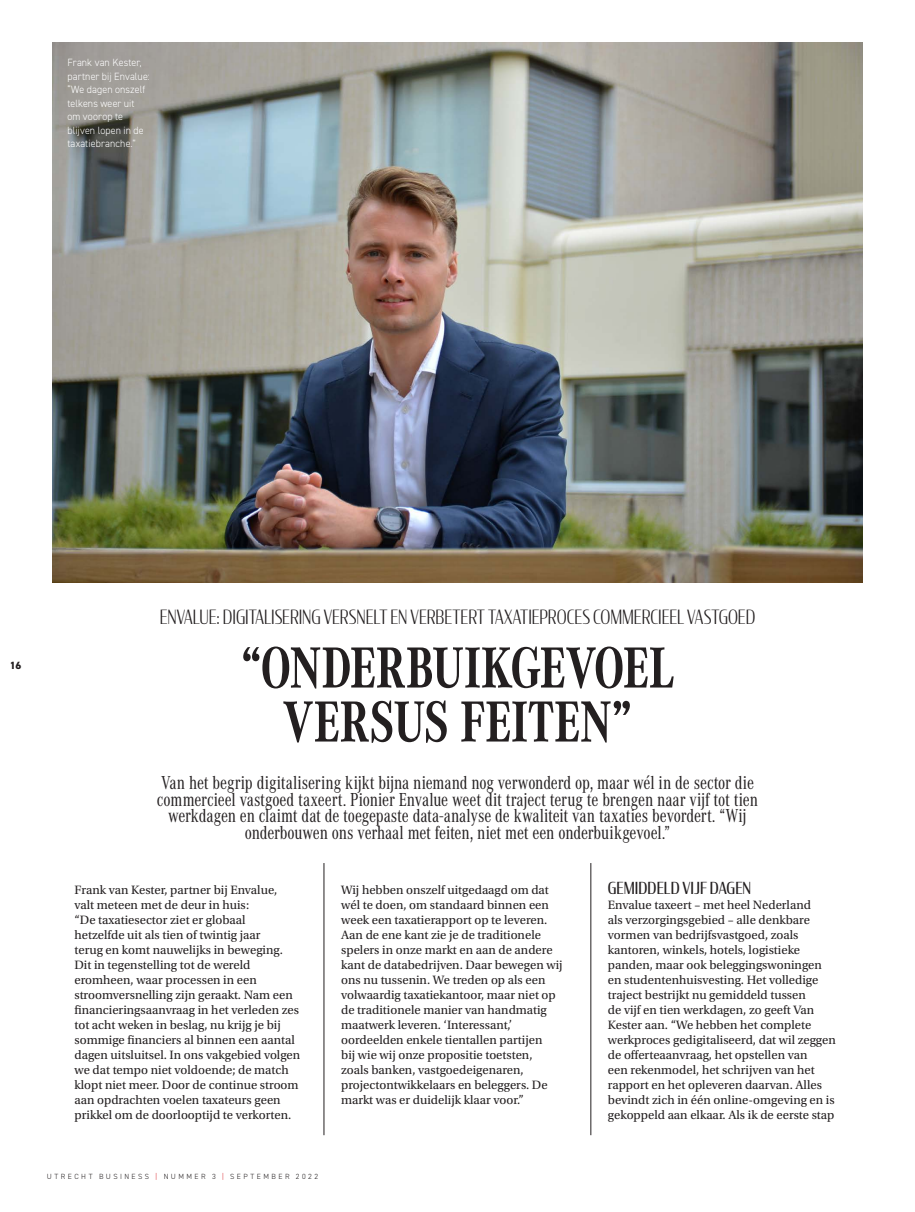
<style>
.page{position:relative;width:915px;height:1212px;background:#fff}
.page>*{position:absolute;margin:0;border:0;box-sizing:border-box;transform-origin:0 0}
.t1{font:700 60px/54px "Corporate A Cond Pro";letter-spacing:-.01em;color:#231f20;text-align:center;scale:.95 1}
.t2{font:19.5px/16.5px "Corporate A Cond Pro";letter-spacing:-.01em;color:#231f20;text-align:center;scale:.95 1}
.t3{font:300 19.5px "Condor Cond";letter-spacing:-.005em;color:#231f20;scale:.95 1}
.t4{font:16.5px "Condor Cond";letter-spacing:.005em;color:#231f20}
.t5{font:12.75px/15px "Utopia Std";color:#231f20}
.t6{font:300 10.5px/13.5px "DIN2014";letter-spacing:.01em;color:#fff;scale:.95 1}
.t7{font:800 10.5px "DIN2014";color:#231f20}
.t8{font:300 7.5px "DIN2014";letter-spacing:.325em;color:#231f20}
.s1{color:#d81c23}
</style>
<div class="page">
<hr style="left:323px;top:863px;width:1px;height:272px;background:#231f20">
<hr style="left:590px;top:863px;width:1px;height:272px;background:#231f20">
<img style="left:52px;top:43px;width:810px;height:540px">
<p class="t6" style="left:67px;top:56px;width:88px">Frank van Kester, partner bij Envalue: “We dagen onszelf telkens weer uit om voorop te blijven lopen in de taxatiebranche.”</p>
<p class="t7" style="left:10px;top:658px;width:13px">16</p>
<h2 class="t3" style="left:160px;top:605px;width:628px">ENVALUE: DIGITALISERING VERSNELT EN VERBETERT TAXATIEPROCES COMMERCIEEL VASTGOED</h2>
<h1 class="t1" style="left:241px;top:639px;width:457px">“ONDERBUIKGEVOEL<br>VERSUS FEITEN”</h1>
<p class="t2" style="left:157px;top:774px;width:634px">Van het begrip digitalisering kijkt bijna niemand nog verwonderd op, maar wél in de sector die commercieel vastgoed taxeert. Pionier Envalue weet dit traject terug te brengen naar vijf tot tien werkdagen en claimt dat de toegepaste data-analyse de kwaliteit van taxaties bevordert. “Wij onderbouwen ons verhaal met feiten, niet met een onderbuikgevoel.”</p>
<p class="t5" style="left:74px;top:883px;width:227px">Frank van Kester, partner bij Envalue,<br>valt meteen met de deur in huis:<br>“De taxatiesector ziet er globaal<br>hetzelfde uit als tien of twintig jaar<br>terug en komt nauwelijks in beweging.<br>Dit in tegenstelling tot de wereld eromheen, waar processen in een stroomversnelling zijn geraakt. Nam een financieringsaanvraag in het verleden zes tot acht weken in beslag, nu krijg je bij sommige financiers al binnen een aantal dagen uitsluitsel. In ons vakgebied volgen we dat tempo niet voldoende; de match klopt niet meer. Door de continue stroom aan opdrachten voelen taxateurs geen prikkel om de doorlooptijd te verkorten.</p>
<p class="t5" style="left:341px;top:883px;width:223px">Wij hebben onszelf uitgedaagd om dat wél te doen, om standaard binnen een week een taxatierapport op te leveren.<br>Aan de ene kant zie je de traditionele spelers in onze markt en aan de andere kant de databedrijven. Daar bewegen wij ons nu tussenin. We treden op als een volwaardig taxatiekantoor, maar niet op de traditionele manier van handmatig maatwerk leveren. ‘Interessant,’ oordeelden enkele tientallen partijen<br>bij wie wij onze propositie toetsten, zoals banken, vastgoedeigenaren, projectontwikkelaars en beleggers. De markt was er duidelijk klaar voor.”</p>
<p class="t4" style="left:607px;top:878px;width:145px">GEMIDDELD VIJF DAGEN</p>
<p class="t5" style="left:607px;top:898px;width:229px">Envalue taxeert – met heel Nederland<br>als verzorgingsgebied – alle denkbare vormen van bedrijfsvastgoed, zoals kantoren, winkels, hotels, logistieke panden, maar ook beleggingswoningen en studentenhuisvesting. Het volledige traject bestrijkt nu gemiddeld tussen<br>de vijf en tien werkdagen, zo geeft Van Kester aan. “We hebben het complete werkproces gedigitaliseerd, dat wil zeggen de offerteaanvraag, het opstellen van<br>een rekenmodel, het schrijven van het rapport en het opleveren daarvan. Alles bevindt zich in één online-omgeving en is gekoppeld aan elkaar. Als ik de eerste stap</p>
<p class="t8" style="left:47px;top:1172px;width:273px">UTRECHT BUSINESS <span class="s1">|</span> NUMMER 3 <span class="s1">|</span> SEPTEMBER 2022</p>
</div>
